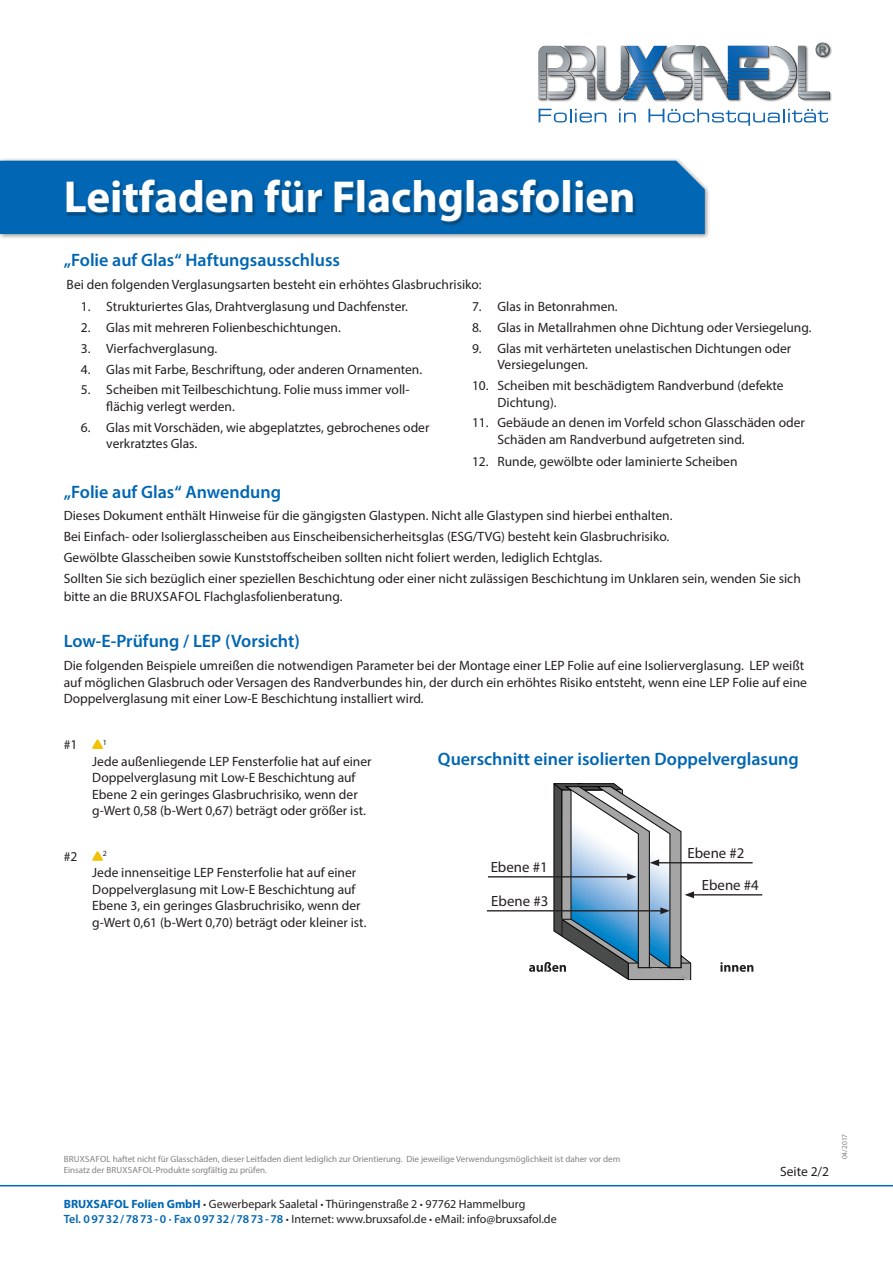
<style>
.page{position:relative;width:893px;height:1263px;background:#fff}
.page>*{position:absolute;margin:0;border:0;box-sizing:border-box;transform-origin:0 0}
.t1{font:700 45px "Myriad Pro";color:#fff}
.t2{font:600 18px "Myriad Pro";color:#0166b3}
.t3{font:14.85px/32.1px "Myriad Pro";color:#231f20}
.t4{font:13.5px/16.5px "Myriad Pro";color:#231f20}
.t5{font:12px/14.4px "Myriad Pro";color:#231f20}
.t6{font:9px/10.8px "Myriad Pro";color:#808285}
.t7{font:7.8px "Myriad Pro";color:#231f20}
.t8{font:7.5px "Myriad Pro";color:#808285}
.s1{font-weight:700;color:#0166b3}
.s2{font-weight:700}
.s3{font-weight:600;color:#0166b3}
</style>
<div class="page">
<svg style="left:92px;top:739px;width:11px;height:10px"></svg>
<svg style="left:92px;top:851px;width:11px;height:10px"></svg>
<svg style="left:539px;top:109px;width:67px;height:13px"></svg>
<svg style="left:619px;top:109px;width:17px;height:13px"></svg>
<svg style="left:648px;top:109px;width:180px;height:17px"></svg>
<div style="left:538px;top:42px;width:295px;height:60px;background:#231f20;opacity:.7"></div>
<svg style="left:538px;top:43px;width:291px;height:56px"></svg>
<hr style="left:0;top:1185px;width:893px;height:1px;background:#0166b3">
<div style="left:0;top:157px;width:711px;height:83px;background:#231f20;opacity:.5"></div>
<div style="left:0;top:161px;width:705px;height:73px;background:#0166b3"></div>
<div style="left:66px;top:179px;width:571px;height:47px;background:#231f20;opacity:.5"></div>
<svg style="left:65px;top:178px;width:189px;height:36px;background:#065999"></svg>
<svg style="left:263px;top:178px;width:60px;height:36px;background:#065999"></svg>
<svg style="left:333px;top:181px;width:22px;height:33px"></svg>
<div style="left:357px;top:180px;width:8px;height:33px;border:2px solid #0166b3"></div>
<svg style="left:367px;top:179px;width:96px;height:44px;background:#055a9c"></svg>
<div style="left:466px;top:180px;width:8px;height:33px;border:2px solid #0166b3"></div>
<svg style="left:476px;top:178px;width:85px;height:36px;background:#06599a"></svg>
<div style="left:563px;top:180px;width:8px;height:33px;border:2px solid #0166b3"></div>
<svg style="left:574px;top:179px;width:60px;height:35px;background:#065999"></svg>
<svg style="left:720px;top:962px;width:33px;height:10px"></svg>
<hr style="left:488px;top:876px;width:141px;height:1px;background:#231f20">
<hr style="left:657px;top:862px;width:96px;height:1px;background:#231f20">
<hr style="left:692px;top:894px;width:70px;height:1px;background:#231f20">
<hr style="left:487px;top:910px;width:175px;height:1px;background:#231f20">
<svg style="left:529px;top:783px;width:165px;height:198px"></svg>
<h1 class="t1" style="left:64px;top:168px;width:573px">Leitfaden für Flachglasfolien</h1>
<h2 class="t2" style="left:64px;top:248px;width:278px">„Folie auf Glas“ Haftungsausschluss</h2>
<p class="t4" style="left:67px;top:276px;width:417px">Bei den folgenden Verglasungsarten besteht ein erhöhtes Glasbruchrisiko:</p>
<p class="t4" style="left:81px;top:298px;width:329px">1. Strukturiertes Glas, Drahtverglasung und Dachfenster.</p>
<p class="t4" style="left:81px;top:319px;width:261px">2. Glas mit mehreren Folienbeschichtungen.</p>
<p class="t4" style="left:81px;top:340px;width:138px">3. Vierfachverglasung.</p>
<p class="t4" style="left:81px;top:361px;width:343px">4. Glas mit Farbe, Beschriftung, oder anderen Ornamenten.</p>
<p class="t4" style="left:106px;top:381px;width:304px;text-indent:-26px">5. Scheiben mit Teilbeschichtung. Folie muss immer voll&shy;flächig verlegt werden.</p>
<p class="t4" style="left:106px;top:419px;width:325px;text-indent:-26px">6. Glas mit Vorschäden, wie abgeplatztes, gebrochenes oder verkratztes Glas.</p>
<p class="t4" style="left:472px;top:298px;width:147px">7. Glas in Betonrahmen.</p>
<p class="t4" style="left:472px;top:319px;width:341px">8. Glas in Metallrahmen ohne Dichtung oder Versiegelung.</p>
<p class="t4" style="left:497px;top:340px;width:295px;text-indent:-26px">9. Glas mit verhärteten unelastischen Dichtungen oder<br>Versiegelungen.</p>
<p class="t4" style="left:497px;top:377px;width:288px;text-indent:-26px">10. Scheiben mit beschädigtem Randverbund (defekte<br>Dichtung).</p>
<p class="t4" style="left:497px;top:414px;width:309px;text-indent:-26px">11. Gebäude an denen im Vorfeld schon Glasschäden oder<br>Schäden am Randverbund aufgetreten sind.</p>
<p class="t4" style="left:472px;top:453px;width:267px">12. Runde, gewölbte oder laminierte Scheiben</p>
<h2 class="t2" style="left:64px;top:480px;width:219px">„Folie auf Glas“ Anwendung</h2>
<p class="t4" style="left:64px;top:505px;width:738px;line-height:20.7px">Dieses Dokument enthält Hinweise für die gängigsten Glastypen. Nicht alle Glastypen sind hierbei enthalten.<br>Bei Einfach- oder Isolierglasscheiben aus Einscheibensicherheitsglas (ESG/TVG) besteht kein Glasbruchrisiko.<br>Gewölbte Glasscheiben sowie Kunststoffscheiben sollten nicht foliert werden, lediglich Echtglas.<br>Sollten Sie sich bezüglich einer speziellen Beschichtung oder einer nicht zulässigen Beschichtung im Unklaren sein, wenden Sie sich</p>
<p class="t4" style="left:64px;top:588px;width:280px">bitte an die BRUXSAFOL Flachglasfolienberatung.</p>
<h2 class="t2" style="left:64px;top:630px;width:238px">Low-E-Prüfung / LEP (Vorsicht)</h2>
<p class="t4" style="left:64px;top:657px;width:745px">Die folgenden Beispiele umreißen die notwendigen Parameter bei der Montage einer LEP Folie auf eine Isolierverglasung. LEP weißt auf möglichen Glasbruch oder Versagen des Randverbundes hin, der durch ein erhöhtes Risiko entsteht, wenn eine LEP Folie auf eine<br>Doppelverglasung mit einer Low-E Beschichtung installiert wird.</p>
<p class="t4" style="left:64px;top:736px;width:15px">#1</p>
<p class="t7" style="left:103px;top:737px;width:6px">1</p>
<p class="t4" style="left:92px;top:752px;width:281px">Jede außenliegende LEP Fensterfolie hat auf einer Doppelverglasung mit Low-E Beschichtung auf Ebene 2 ein geringes Glasbruchrisiko, wenn der g-Wert 0,58 (b-Wert 0,67) beträgt oder größer ist.</p>
<p class="t4" style="left:64px;top:848px;width:15px">#2</p>
<p class="t7" style="left:103px;top:849px;width:6px">2</p>
<p class="t4" style="left:92px;top:864px;width:276px">Jede innenseitige LEP Fensterfolie hat auf einer Doppelverglasung mit Low-E Beschichtung auf Ebene 3, ein geringes Glasbruchrisiko, wenn der g-Wert 0,61 (b-Wert 0,70) beträgt oder kleiner ist.</p>
<h2 class="t2" style="left:438px;top:747px;width:362px">Querschnitt einer isolierten Doppelverglasung</h2>
<p class="t3" style="left:702px;top:837px;width:59px;text-indent:-14px">Ebene #2<br>Ebene #4</p>
<p class="t3" style="left:491px;top:851px;width:59px">Ebene #1</p>
<p class="t3" style="left:491px;top:885px;width:59px">Ebene #3</p>
<p class="t6" style="left:64px;top:1153px;width:558px">BRUXSAFOL haftet nicht für Glasschäden, dieser Leitfaden dient lediglich zur Orientierung. Die jeweilige Verwendungsmöglichkeit ist daher vor dem<br>Einsatz der BRUXSAFOL-Produkte sorgfältig zu prüfen.</p>
<p class="t5" style="left:64px;top:1197px;width:494px"><span class="s1">BRUXSAFOL Folien GmbH</span> <span class="s2">·</span> Gewerbepark Saaletal <span class="s2">·</span> Thüringenstraße 2 <span class="s2">·</span> 97762 Hammelburg<br><span class="s3">Tel. 09732/7873-0 · Fax 09732/7873-78</span> <span class="s2">·</span> Internet: www.bruxsafol.de <span class="s2">·</span> eMail: info@bruxsafol.de</p>
<p class="t4" style="left:780px;top:1162px;width:51px">Seite 2/2</p>
<p class="t8" style="left:840px;top:1159px;width:27px;rotate:-90deg">04/2017</p>
</div>
